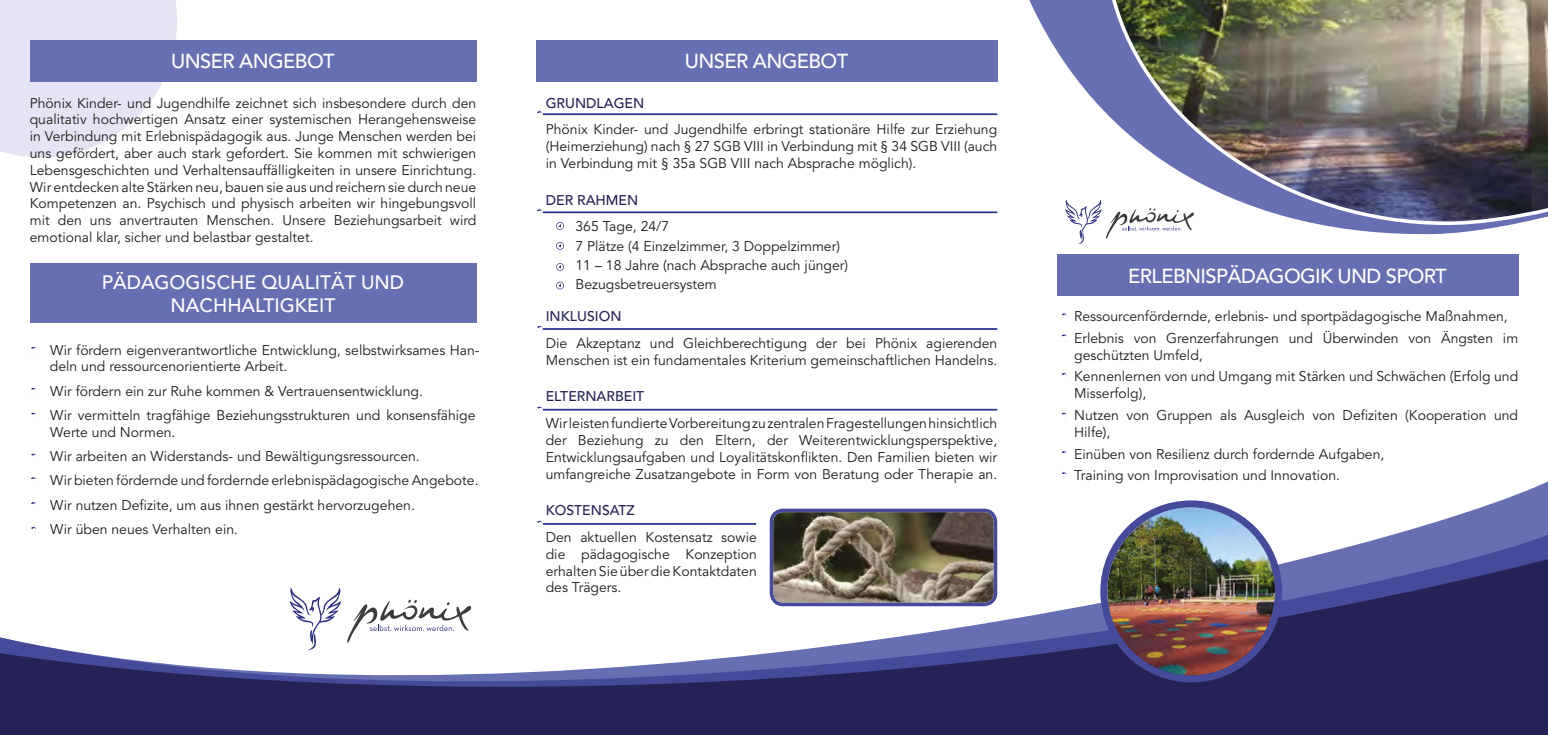
<style>
.page{position:relative;width:1548px;height:735px;background:#fff}
.page>*{position:absolute;margin:0;border:0;box-sizing:border-box;transform-origin:0 0}
.t1{font:500 20.12px "Avenir";letter-spacing:-.03em;color:#fff}
.t2{font:500 19.25px "Avenir";color:#fff}
.t3{font:14px/16.8px "Avenir";color:#1d1d1b}
.t4{font:500 14px "Avenir";color:#252355}
</style>
<div class="page">
<svg style="left:1029px;top:0;width:469px;height:235px"></svg>
<svg style="left:0;top:0;width:177px;height:157px"></svg>
<svg style="left:1065px;top:199px;width:129px;height:45px"></svg>
<div style="left:30px;top:40px;width:446px;height:41px;background:#676fb3"></div>
<div style="left:536px;top:40px;width:461px;height:41px;background:#676fb3"></div>
<div style="left:1057px;top:254px;width:461px;height:42px;background:#676fb3"></div>
<div style="left:30px;top:263px;width:446px;height:59px;background:#676fb3"></div>
<svg style="left:31px;top:412px;width:5px;height:7px"></svg>
<svg style="left:31px;top:453px;width:5px;height:7px"></svg>
<svg style="left:31px;top:476px;width:1517px;height:54px"></svg>
<svg style="left:34px;top:530px;width:1514px;height:22px"></svg>
<svg style="left:0;top:552px;width:1548px;height:182px"></svg>
<svg style="left:537px;top:111px;width:6px;height:7px"></svg>
<hr style="left:543px;top:113px;width:454px;height:2px;background:#28348b">
<svg style="left:537px;top:208px;width:6px;height:8px"></svg>
<hr style="left:543px;top:211px;width:454px;height:2px;background:#28348b">
<svg style="left:537px;top:326px;width:6px;height:4px"></svg>
<hr style="left:543px;top:328px;width:454px;height:2px;background:#28348b">
<svg style="left:537px;top:406px;width:6px;height:7px"></svg>
<hr style="left:543px;top:408px;width:454px;height:2px;background:#28348b">
<svg style="left:536px;top:520px;width:7px;height:7px"></svg>
<hr style="left:543px;top:522px;width:213px;height:2px;background:#28348b">
<svg style="left:556px;top:222px;width:8px;height:8px"></svg>
<svg style="left:556px;top:242px;width:8px;height:7px"></svg>
<svg style="left:556px;top:263px;width:8px;height:8px"></svg>
<svg style="left:556px;top:281px;width:8px;height:8px"></svg>
<img style="left:775px;top:513px;width:217px;height:88px">
<div style="left:770px;top:508px;width:227px;height:98px;border:4px solid #454b9a;border-radius:12px"></div>
<img style="left:1107px;top:507px;width:168px;height:168px;border-radius:84px">
<div style="left:1100px;top:500px;width:182px;height:182px;border:7px solid #454b9a;border-radius:50%"></div>
<img style="left:1108px;top:0;width:440px;height:227px">
<h1 class="t1" style="left:171px;top:50px;width:165px">UNSER ANGEBOT</h1>
<h1 class="t1" style="left:685px;top:50px;width:165px">UNSER ANGEBOT</h1>
<p class="t3" style="left:30px;top:95px;width:448px;text-align:justify">Phönix Kinder- und Jugendhilfe zeichnet sich insbesondere durch den qualitativ hochwertigen Ansatz einer systemischen Herangehensweise in Verbindung mit Erlebnispädagogik aus. Junge Menschen werden bei uns gefördert, aber auch stark gefordert. Sie kommen mit schwierigen Lebensgeschichten und Verhaltensauffälligkeiten in unsere Einrichtung.<br>Wir entdecken alte Stärken neu, bauen sie aus und reichern sie durch neue Kompetenzen an. Psychisch und physisch arbeiten wir hingebungsvoll mit den uns anvertrauten Menschen. Unsere Beziehungsarbeit wird emotional klar, sicher und belastbar gestaltet.</p>
<h2 class="t2" style="left:102px;top:271px;width:14px">PÄD</h2>
<h2 class="t2" style="left:141px;top:271px;width:28px">AGOGISCHE</h2>
<h2 class="t2" style="left:262px;top:271px;width:54px">QUALITÄT</h2>
<h2 class="t2" style="left:361px;top:271px;width:15px">UND</h2>
<h2 class="t2" style="left:171px;top:294px;width:44px">NACHH</h2>
<h2 class="t2" style="left:242px;top:294px;width:25px">ALTIGKEIT</h2>
<p class="t3" style="left:50px;top:341px;width:431px">Wir fördern eigenverantwortliche Entwicklung, selbstwirksames Han&shy;deln und ressourcenorientierte Arbeit.</p>
<p class="t3" style="left:50px;top:379px;width:427px;line-height:24.2px">Wir fördern ein zur Ruhe kommen &amp; Vertrauensentwicklung.<br>Wir vermitteln tragfähige Beziehungsstrukturen und konsensfähige</p>
<p class="t3" style="left:50px;top:420px;width:430px;line-height:24.3px">Werte und Normen.<br>Wir arbeiten an Widerstands- und Bewältigungsressourcen.<br>Wir bieten fördernde und fordernde erlebnispädagogische Angebote.<br>Wir nutzen Defizite, um aus ihnen gestärkt hervorzugehen.<br>Wir üben neues Verhalten ein.</p>
<p class="t4" style="left:546px;top:95px;width:11px">GRUNDL</p>
<p class="t4" style="left:604px;top:95px;width:21px">AGEN</p>
<p class="t3" style="left:546px;top:121px;width:453px;text-align:justify">Phönix Kinder- und Jugendhilfe erbringt stationäre Hilfe zur Erziehung (Heimerziehung) nach § 27 SGB VIII in Verbindung mit § 34 SGB VIII (auch in Verbindung mit § 35a SGB VIII nach Absprache möglich).</p>
<p class="t4" style="left:546px;top:192px;width:10px">DER</p>
<p class="t4" style="left:577px;top:192px;width:52px">RAHMEN</p>
<p class="t3" style="left:575px;top:217px;width:274px;line-height:19.2px">365 Tage, 24/7<br>7 Plätze (4 Einzelzimmer, 3 Doppelzimmer)<br>11 – 18 Jahre (nach Absprache auch jünger)<br>Bezugsbetreuersystem</p>
<p class="t4" style="left:546px;top:308px;width:10px">INKLUSION</p>
<p class="t3" style="left:546px;top:335px;width:453px">Die Akzeptanz und Gleichberechtigung der bei Phönix agierenden<br>Menschen ist ein fundamentales Kriterium gemeinschaftlichen Handelns.</p>
<p class="t4" style="left:546px;top:388px;width:10px">ELTERN</p>
<p class="t4" style="left:596px;top:388px;width:19px">ARBEIT</p>
<p class="t3" style="left:546px;top:415px;width:453px;text-align:justify">Wir leisten fundierte Vorbereitung zu zentralen Fragestellungen hinsichtlich der Beziehung zu den Eltern, der Weiterentwicklungsperspektive, Entwicklungsaufgaben und Loyalitätskonflikten. Den Familien bieten wir umfangreiche Zusatzangebote in Form von Beratung oder Therapie an.</p>
<p class="t4" style="left:546px;top:502px;width:10px">KOSTENS</p>
<p class="t4" style="left:610px;top:502px;width:26px">ATZ</p>
<p class="t3" style="left:546px;top:529px;width:213px;text-align:justify">Den aktuellen Kostensatz sowie die pädagogische Konzeption erhalten Sie über die Kontaktdaten des Trägers.</p>
<h1 class="t1" style="left:1128px;top:264px;width:320px">ERLEBNISPÄDAGOGIK UND SPORT</h1>
<p class="t3" style="left:1074px;top:305px;width:446px;line-height:21.7px">Ressourcenfördernde, erlebnis- und sportpädagogische Maßnahmen,<br>Erlebnis von Grenzerfahrungen und Überwinden von Ängsten im</p>
<p class="t3" style="left:1074px;top:344px;width:445px;line-height:21.7px">geschützten Umfeld,<br>Kennenlernen von und Umgang mit Stärken und Schwächen (Erfolg und</p>
<p class="t3" style="left:1074px;top:383px;width:445px;line-height:21.7px">Misserfolg),<br>Nutzen von Gruppen als Ausgleich von Defiziten (Kooperation und</p>
<p class="t3" style="left:1074px;top:421px;width:312px;line-height:21.7px">Hilfe),<br>Einüben von Resilienz durch fordernde Aufgaben,<br>Training von Improvisation und Innovation.</p>
</div>
